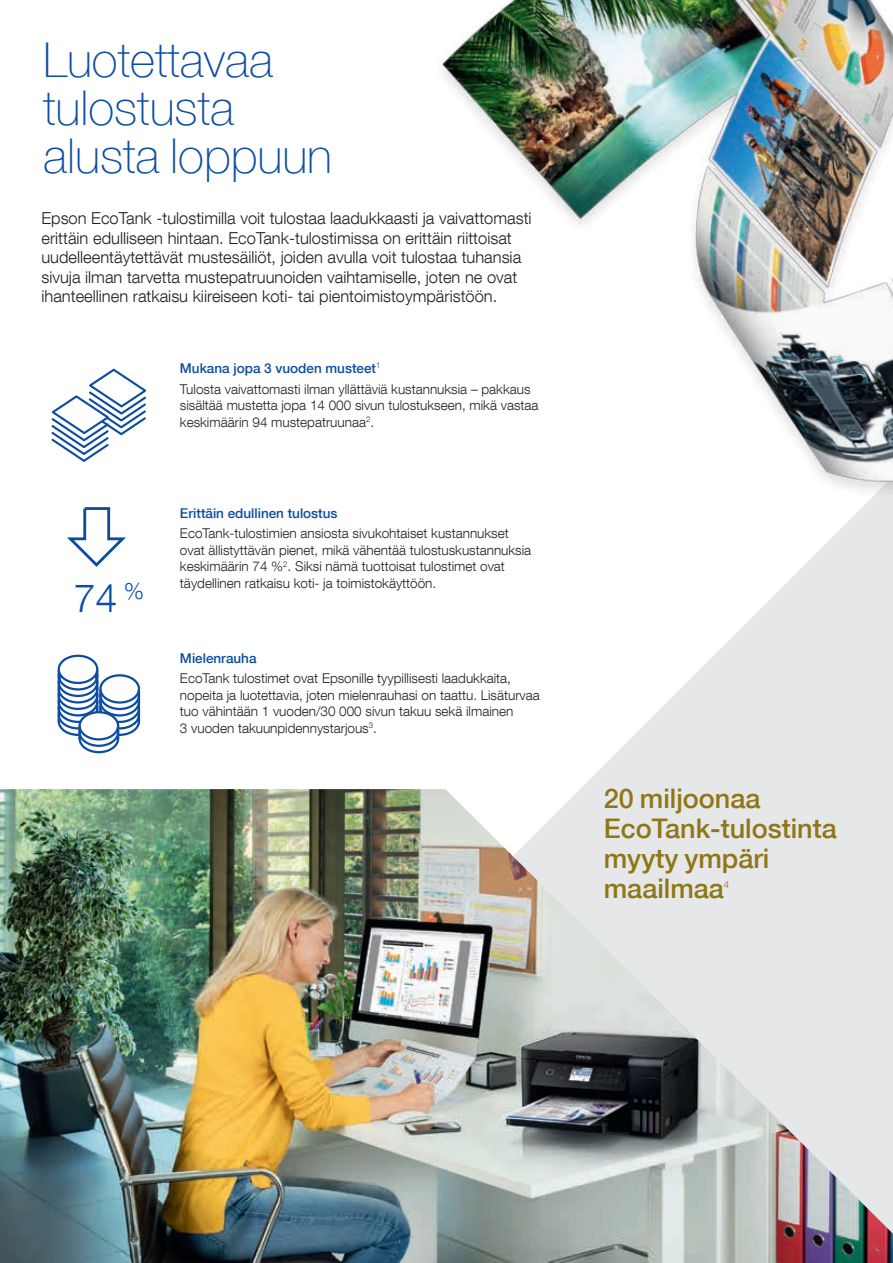
<style>
.page{position:relative;width:893px;height:1263px;background:#fff}
.page>*{position:absolute;margin:0;border:0;box-sizing:border-box;transform-origin:0 0}
.t1{font:100 48px/48px "Helvetica Neue LT Com";color:#0d4da1}
.t2{font:300 39.3px "Helvetica Neue LT Com";color:#0d4da1}
.t3{font:500 27px/30px "Helvetica Neue LT Com";color:#8f7616}
.t4{font:300 16.5px/19.5px "Helvetica Neue LT Com";color:#231f20}
.t5{font:300 13.5px/16.5px "Helvetica Neue LT Com";color:#231f20}
.t6{font:500 13.5px "Helvetica Neue LT Com";color:#0d4da1}
.t7{font:300 9.6px "Helvetica Neue LT Com";color:#8f7616}
.s1{font-weight:500;color:#0d4da1}
</style>
<div class="page">
<svg style="left:580px;top:524px;width:313px;height:265px;fill:#e6e7e9"></svg>
<img style="left:0;top:789px;width:893px;height:474px">
<svg style="left:51px;top:368px;width:96px;height:94px"></svg>
<svg style="left:67px;top:507px;width:59px;height:60px"></svg>
<svg style="left:100px;top:708px;width:39px;height:27px"></svg>
<div style="left:99px;top:706px;width:41px;height:30px;border:2px solid #0d4da1;border-radius:50%"></div>
<svg style="left:100px;top:701px;width:39px;height:27px"></svg>
<div style="left:99px;top:700px;width:41px;height:29px;border:2px solid #0d4da1;border-radius:50%"></div>
<svg style="left:100px;top:695px;width:39px;height:27px"></svg>
<div style="left:99px;top:694px;width:41px;height:29px;border:2px solid #0d4da1;border-radius:50%"></div>
<svg style="left:100px;top:688px;width:39px;height:27px"></svg>
<div style="left:99px;top:687px;width:41px;height:29px;border:2px solid #0d4da1;border-radius:50%"></div>
<svg style="left:100px;top:682px;width:39px;height:27px"></svg>
<div style="left:99px;top:681px;width:41px;height:29px;border:2px solid #0d4da1;border-radius:50%"></div>
<div style="left:100px;top:675px;width:39px;height:27px;background:#fff;border-radius:50%"></div>
<div style="left:99px;top:674px;width:41px;height:30px;border:2px solid #0d4da1;border-radius:50%"></div>
<hr style="left:99px;top:689px;width:3px;height:32px;background:#0d4da1">
<hr style="left:138px;top:689px;width:2px;height:32px;background:#0d4da1">
<svg style="left:59px;top:708px;width:38px;height:27px"></svg>
<div style="left:58px;top:706px;width:40px;height:30px;border:2px solid #0d4da1;border-radius:50%"></div>
<svg style="left:59px;top:701px;width:38px;height:27px"></svg>
<div style="left:58px;top:700px;width:40px;height:29px;border:2px solid #0d4da1;border-radius:50%"></div>
<svg style="left:59px;top:695px;width:38px;height:27px"></svg>
<div style="left:58px;top:693px;width:40px;height:30px;border:2px solid #0d4da1;border-radius:50%"></div>
<svg style="left:59px;top:688px;width:38px;height:27px"></svg>
<div style="left:58px;top:687px;width:40px;height:29px;border:2px solid #0d4da1;border-radius:50%"></div>
<svg style="left:59px;top:682px;width:38px;height:27px"></svg>
<div style="left:58px;top:681px;width:40px;height:29px;border:2px solid #0d4da1;border-radius:50%"></div>
<svg style="left:59px;top:675px;width:38px;height:27px"></svg>
<div style="left:58px;top:674px;width:40px;height:29px;border:2px solid #0d4da1;border-radius:50%"></div>
<svg style="left:59px;top:669px;width:38px;height:27px"></svg>
<div style="left:58px;top:668px;width:40px;height:29px;border:2px solid #0d4da1;border-radius:50%"></div>
<div style="left:58px;top:661px;width:40px;height:29px;border:2px solid #0d4da1;border-radius:50%"></div>
<div style="left:59px;top:656px;width:38px;height:27px;background:#fff;border-radius:50%"></div>
<div style="left:58px;top:655px;width:40px;height:29px;border:2px solid #0d4da1;border-radius:50%"></div>
<hr style="left:58px;top:670px;width:2px;height:51px;background:#0d4da1">
<hr style="left:96px;top:670px;width:2px;height:51px;background:#0d4da1">
<svg style="left:80px;top:725px;width:38px;height:27px"></svg>
<div style="left:78px;top:724px;width:41px;height:29px;border:2px solid #0d4da1;border-radius:50%"></div>
<svg style="left:80px;top:719px;width:38px;height:27px"></svg>
<div style="left:78px;top:717px;width:41px;height:30px;border:2px solid #0d4da1;border-radius:50%"></div>
<div style="left:80px;top:712px;width:38px;height:27px;background:#fff;border-radius:50%"></div>
<div style="left:78px;top:711px;width:41px;height:29px;border:2px solid #0d4da1;border-radius:50%"></div>
<svg style="left:78px;top:726px;width:3px;height:13px"></svg>
<svg style="left:117px;top:726px;width:2px;height:13px"></svg>
<img style="left:442px;top:0;width:451px;height:524px">
<h1 class="t1" style="left:43px;top:35px;width:291px">Luotettavaa tulostusta alusta loppuun</h1>
<p class="t4" style="left:41px;top:208px;width:492px">Epson EcoTank ‑tulostimilla voit tulostaa laadukkaasti ja vaivattomasti erittäin edulliseen hintaan. EcoTank-tulostimissa on erittäin riittoisat uudelleentäytettävät mustesäiliöt, joiden avulla voit tulostaa tuhansia sivuja ilman tarvetta mustepatruunoiden vaihtamiselle, joten ne ovat ihanteellinen ratkaisu kiireiseen koti- tai pientoimistoympäristöön.</p>
<h2 class="t2" style="left:74px;top:574px;width:72px">74 <sup>%</sup></h2>
<p class="t5" style="left:180px;top:357px;width:352px;line-height:20.7px"><span class="s1">Mukana jopa 3 vuoden musteet</span><sup>1<br></sup>Tulosta vaivattomasti ilman yllättäviä kustannuksia – pakkaus</p>
<p class="t5" style="left:180px;top:397px;width:360px">sisältää mustetta jopa 14 000 sivun tulostukseen, mikä vastaa keskimäärin 94 mustepatruunaa<sup>2</sup>.</p>
<p class="t6" style="left:180px;top:505px;width:159px">Erittäin edullinen tulostus</p>
<p class="t5" style="left:180px;top:525px;width:353px">EcoTank-tulostimien ansiosta sivukohtaiset kustannukset ovat ällistyttävän pienet, mikä vähentää tulostuskustannuksia keskimäärin 74 %<sup>2</sup>. Siksi nämä tuottoisat tulostimet ovat täydellinen ratkaisu koti- ja toimistokäyttöön.</p>
<p class="t6" style="left:180px;top:650px;width:78px">Mielenrauha</p>
<p class="t5" style="left:180px;top:670px;width:361px">EcoTank tulostimet ovat Epsonille tyypillisesti laadukkaita, nopeita ja luotettavia, joten mielenrauhasi on taattu. Lisäturvaa tuo vähintään 1 vuoden/30 000 sivun takuu sekä ilmainen<br>3 vuoden takuunpidennystarjous<sup>3</sup>.</p>
<h3 class="t3" style="left:604px;top:783px;width:234px">20 miljoonaa<br>EcoTank-tulostinta myyty ympäri maailmaa</h3>
<p class="t7" style="left:724px;top:879px;width:7px">4</p>
</div>
